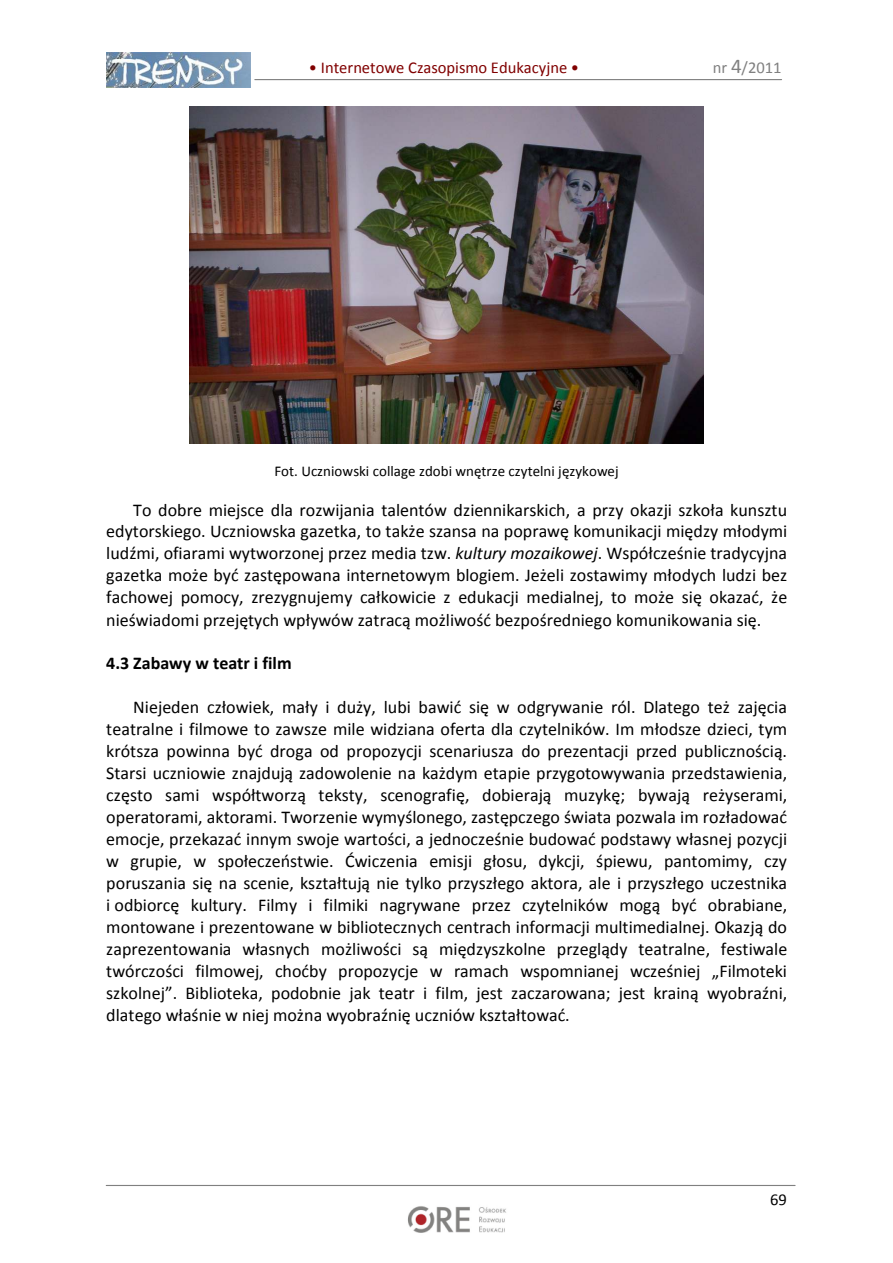
<style>
.page{position:relative;width:893px;height:1263px;background:#fff}
.page>*{position:absolute;margin:0;border:0;box-sizing:border-box;transform-origin:0 0}
.t1{font:18px/21.9px "Calibri";color:#000;text-align:justify}
.t2{font:700 18px "Calibri";color:#000}
.t3{font:16.5px "Calibri";color:#800000}
.t4{font:16.5px "Calibri";letter-spacing:-.005em;color:#808080}
.t5{font:16.5px "Calibri";color:#000}
.t6{font:15px "Calibri";letter-spacing:.005em;color:#000}
.s1{font-size:21px}
.s2{font-style:italic}
</style>
<div class="page">
<img style="left:407px;top:1206px;width:99px;height:27px">
<img style="left:106px;top:52px;width:144px;height:35px">
<hr style="left:255px;top:79px;width:526px;height:1px;background:#808080">
<hr style="left:106px;top:1185px;width:689px;height:1px;background:#808080">
<img style="left:190px;top:106px;width:513px;height:338px">
<p class="t3" style="left:309px;top:61px;width:272px">• Internetowe Czasopismo Edukacyjne •</p>
<p class="t4" style="left:712px;top:61px;width:70px">nr <span class="s1">4</span>/2011</p>
<p class="t6" style="left:274px;top:465px;width:345px">Fot. Uczniowski collage zdobi wnętrze czytelni językowej</p>
<p class="t1" style="left:106px;top:500px;width:682px;text-indent:27px">To dobre miejsce dla rozwijania talentów dziennikarskich, a przy okazji szkoła kunsztu edytorskiego. Uczniowska gazetka, to także szansa na poprawę komunikacji między młodymi ludźmi, ofiarami wytworzonej przez media tzw. <span class="s2">kultury mozaikowej</span>. Współcześnie tradycyjna gazetka może być zastępowana internetowym blogiem. Jeżeli zostawimy młodych ludzi bez fachowej pomocy, zrezygnujemy całkowicie z edukacji medialnej, to może się okazać, że nieświadomi przejętych wpływów zatracą możliwość bezpośredniego komunikowania się.</p>
<p class="t2" style="left:106px;top:656px;width:187px">4.3 Zabawy w teatr i film</p>
<p class="t1" style="left:106px;top:698px;width:682px;text-indent:27px">Niejeden człowiek, mały i duży, lubi bawić się w odgrywanie ról. Dlatego też zajęcia teatralne i filmowe to zawsze mile widziana oferta dla czytelników. Im młodsze dzieci, tym krótsza powinna być droga od propozycji scenariusza do prezentacji przed publicznością.<br>Starsi uczniowie znajdują zadowolenie na każdym etapie przygotowywania przedstawienia, często sami współtworzą teksty, scenografię, dobierają muzykę; bywają reżyserami, operatorami, aktorami. Tworzenie wymyślonego, zastępczego świata pozwala im rozładować emocje, przekazać innym swoje wartości, a jednocześnie budować podstawy własnej pozycji w grupie, w społeczeństwie. Ćwiczenia emisji głosu, dykcji, śpiewu, pantomimy, czy poruszania się na scenie, kształtują nie tylko przyszłego aktora, ale i przyszłego uczestnika i odbiorcę kultury. Filmy i filmiki nagrywane przez czytelników mogą być obrabiane, montowane i prezentowane w bibliotecznych centrach informacji multimedialnej. Okazją do zaprezentowania własnych możliwości są międzyszkolne przeglądy teatralne, festiwale twórczości filmowej, choćby propozycje w ramach wspomnianej wcześniej „Filmoteki szkolnej”. Biblioteka, podobnie jak teatr i film, jest zaczarowana; jest krainą wyobraźni, dlatego właśnie w niej można wyobraźnię uczniów kształtować.</p>
<p class="t5" style="left:770px;top:1193px;width:18px">69</p>
</div>
